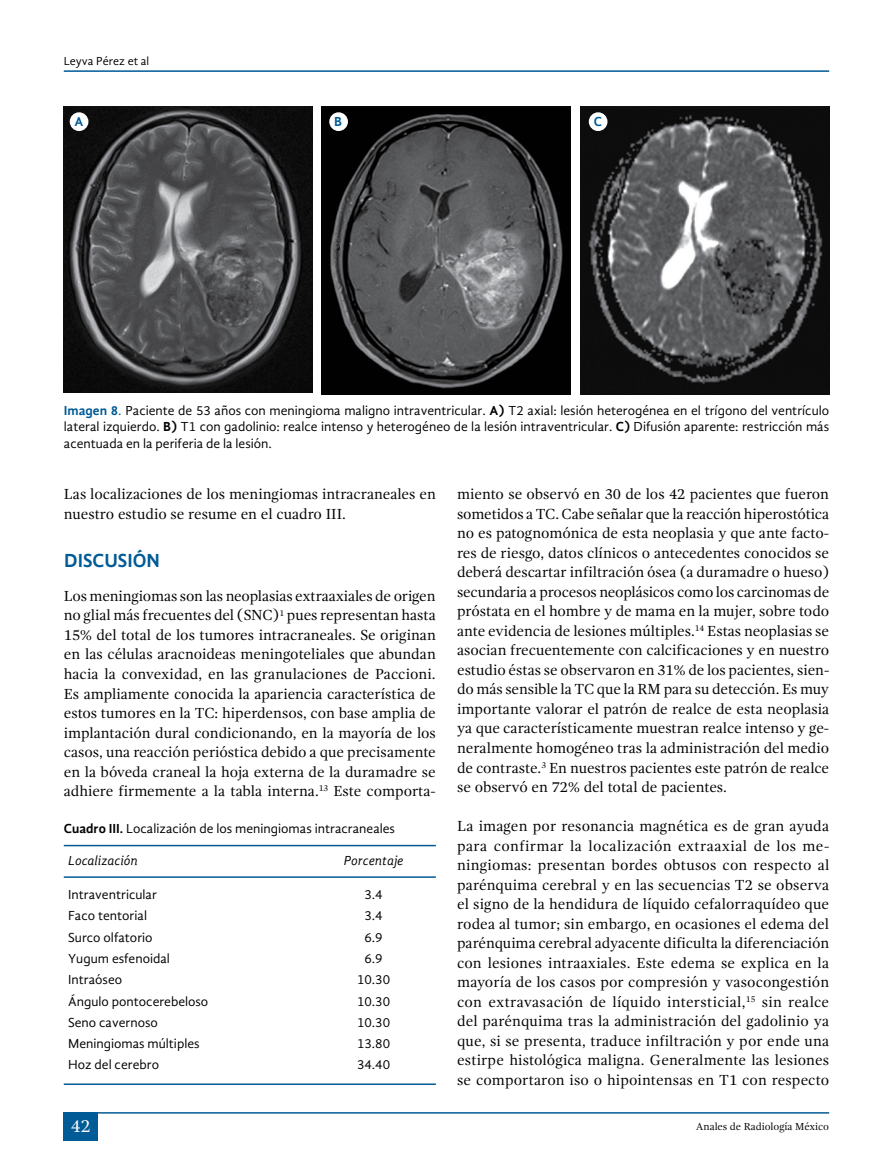
<style>
.page{position:relative;width:893px;height:1170px;background:#fff}
.page>*{position:absolute;margin:0;border:0;box-sizing:border-box;transform-origin:0 0}
.t1{font:700 19.5px "Gandhi Sans";color:#005b96}
.t2{font:18px "Gandhi Serif";color:#fff}
.t3{font:15px/19.5px "Gandhi Serif";color:#000;text-align:justify}
.t4{font:13.5px/16.5px "Gandhi Sans";color:#000;text-align:justify}
.t5{font:italic 13.5px "Gandhi Sans";color:#000}
.t6{font:700 13.5px "Gandhi Sans";color:#005b96}
.t7{font:12px "Gandhi Sans";color:#000}
.t8{font:10.5px "Gandhi Serif";letter-spacing:-.005em;color:#000}
.s1{font-weight:700;color:#005b96}
.s2{color:#005b96}
.s3{font-weight:700}
</style>
<div class="page">
<div style="left:64px;top:1111px;width:34px;height:29px;background:#005b96"></div>
<hr style="left:79px;top:1111px;width:750px;height:2px;background:#005b96">
<hr style="left:64px;top:70px;width:765px;height:2px;background:#005b96">
<img style="left:64px;top:106px;width:249px;height:286px">
<img style="left:322px;top:106px;width:249px;height:288px">
<img style="left:580px;top:107px;width:249px;height:287px">
<hr style="left:64px;top:844px;width:372px;height:2px;background:#005b96">
<hr style="left:64px;top:876px;width:372px;height:1px;background:#005b96">
<hr style="left:64px;top:1083px;width:372px;height:1px;background:#005b96">
<div style="left:70px;top:112px;width:18px;height:19px;background:#fff;border-radius:50%"></div>
<div style="left:329px;top:112px;width:19px;height:19px;background:#fff;border-radius:50%"></div>
<div style="left:589px;top:112px;width:18px;height:19px;background:#fff;border-radius:50%"></div>
<p class="t7" style="left:64px;top:54px;width:87px">Leyva Pérez et al</p>
<p class="t6" style="left:75px;top:113px;width:10px">A</p>
<p class="t6" style="left:334px;top:113px;width:9px">B</p>
<p class="t6" style="left:594px;top:113px;width:10px">C</p>
<p class="t4" style="left:64px;top:401px;width:767px"><span class="s1">Imagen 8</span><span class="s2">.</span> Paciente de 53 años con meningioma maligno intraventricular. <span class="s3">A)</span> T2 axial: lesión heterogénea en el trígono del ventrículo lateral izquierdo. <span class="s3">B)</span> T1 con gadolinio: realce intenso y heterogéneo de la lesión intraventricular. <span class="s3">C)</span> Difusión aparente: restricción más acentuada en la periferia de la lesión.</p>
<p class="t3" style="left:64px;top:484px;width:374px">Las localizaciones de los meningiomas intracraneales en nuestro estudio se resume en el cuadro III.</p>
<h1 class="t1" style="left:64px;top:549px;width:97px">DISCUSIÓN</h1>
<p class="t3" style="left:64px;top:586px;width:374px">Los meningiomas son las neoplasias extraaxiales de origen no glial más frecuentes del (SNC)<sup>1</sup> pues representan hasta 15% del total de los tumores intracraneales. Se originan en las células aracnoideas meningoteliales que abundan hacia la convexidad, en las granulaciones de Paccioni.<br>Es ampliamente conocida la apariencia característica de estos tumores en la TC: hiperdensos, con base amplia de implantación dural condicionando, en la mayoría de los casos, una reacción perióstica debido a que precisamente en la bóveda craneal la hoja externa de la duramadre se adhiere firmemente a la tabla interna.<sup>13</sup> Este comporta-</p>
<p class="t4" style="left:64px;top:819px;width:333px"><span class="s3">Cuadro III.</span> Localización de los meningiomas intracraneales</p>
<p class="t5" style="left:68px;top:853px;width:71px">Localización</p>
<p class="t5" style="left:344px;top:853px;width:61px">Porcentaje</p>
<p class="t4" style="left:68px;top:886px;width:90px">Intraventricular</p>
<p class="t4" style="left:364px;top:886px;width:20px">3.4</p>
<p class="t4" style="left:68px;top:907px;width:80px">Faco tentorial</p>
<p class="t4" style="left:364px;top:907px;width:20px">3.4</p>
<p class="t4" style="left:68px;top:928px;width:86px">Surco olfatorio</p>
<p class="t4" style="left:364px;top:928px;width:20px">6.9</p>
<p class="t4" style="left:68px;top:950px;width:103px">Yugum esfenoidal</p>
<p class="t4" style="left:364px;top:950px;width:20px">6.9</p>
<p class="t4" style="left:68px;top:971px;width:56px">Intraóseo</p>
<p class="t4" style="left:357px;top:971px;width:35px">10.30</p>
<p class="t4" style="left:68px;top:992px;width:142px">Ángulo pontocerebeloso</p>
<p class="t4" style="left:357px;top:992px;width:35px">10.30</p>
<p class="t4" style="left:68px;top:1013px;width:91px">Seno cavernoso</p>
<p class="t4" style="left:357px;top:1013px;width:35px">10.30</p>
<p class="t4" style="left:68px;top:1035px;width:133px">Meningiomas múltiples</p>
<p class="t4" style="left:357px;top:1035px;width:35px">13.80</p>
<p class="t4" style="left:68px;top:1056px;width:92px">Hoz del cerebro</p>
<p class="t4" style="left:357px;top:1056px;width:35px">34.40</p>
<p class="t3" style="left:457px;top:484px;width:374px">miento se observó en 30 de los 42 pacientes que fueron sometidos a TC. Cabe señalar que la reacción hiperostótica no es patognomónica de esta neoplasia y que ante facto&shy;res de riesgo, datos clínicos o antecedentes conocidos se deberá descartar infiltración ósea (a duramadre o hueso) secundaria a procesos neoplásicos como los carcinomas de próstata en el hombre y de mama en la mujer, sobre todo ante evidencia de lesiones múltiples.<sup>14</sup> Estas neoplasias se asocian frecuentemente con calcificaciones y en nuestro estudio éstas se observaron en 31% de los pacientes, sien&shy;do más sensible la TC que la RM para su detección. Es muy importante valorar el patrón de realce de esta neoplasia ya que característicamente muestran realce intenso y ge&shy;neralmente homogéneo tras la administración del medio de contraste.<sup>3</sup> En nuestros pacientes este patrón de realce se observó en 72% del total de pacientes.</p>
<p class="t3" style="left:457px;top:816px;width:374px">La imagen por resonancia magnética es de gran ayuda para confirmar la localización extraaxial de los me&shy;ningiomas: presentan bordes obtusos con respecto al parénquima cerebral y en las secuencias T2 se observa el signo de la hendidura de líquido cefalorraquídeo que rodea al tumor; sin embargo, en ocasiones el edema del parénquima cerebral adyacente dificulta la diferenciación con lesiones intraaxiales. Este edema se explica en la mayoría de los casos por compresión y vasocongestión con extravasación de líquido intersticial,<sup>15</sup> sin realce del parénquima tras la administración del gadolinio ya que, si se presenta, traduce infiltración y por ende una estirpe histológica maligna. Generalmente las lesiones se comportaron iso o hipointensas en T1 con respecto</p>
<p class="t2" style="left:71px;top:1115px;width:21px">42</p>
<p class="t8" style="left:696px;top:1120px;width:135px">Anales de Radiología México</p>
</div>
